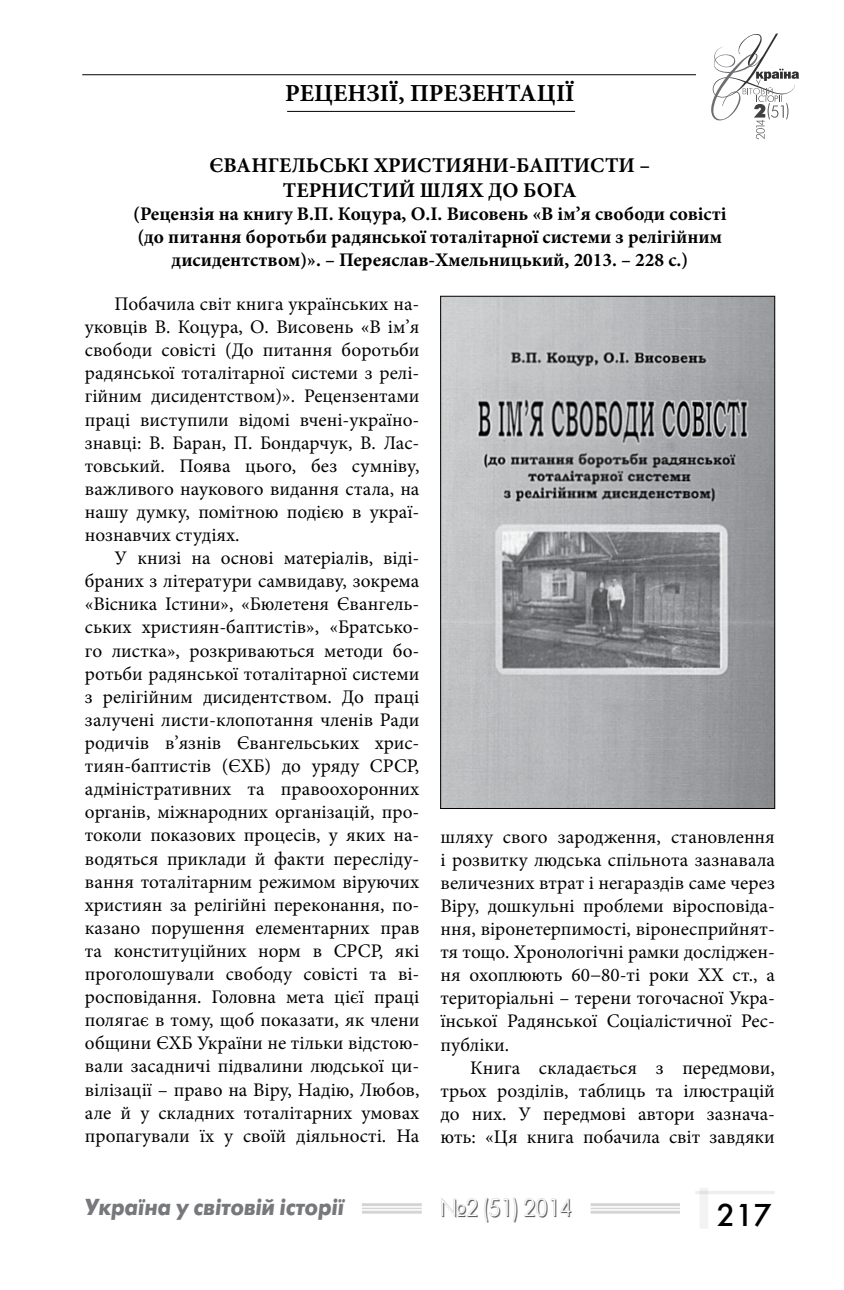
<style>
.page{position:relative;width:844px;height:1290px;background:#fff}
.page>*{position:absolute;margin:0;border:0;box-sizing:border-box;transform-origin:0 0}
.t1{font:31.5px "Futura Futuris";color:#000}
.t2{font:700 24.5px "Minion Pro";color:#000}
.t3{font:24.5px "Futura Futuris Shadow";color:#5f6062;scale:.93 1}
.t4{font:italic 700 23.1px "Futura Futuris";color:#77787b;scale:.91 1}
.t5{font:700 21px/25.2px "Minion Pro";color:#000;text-align:center}
.t6{font:19.25px/23.1px "Minion Pro";color:#000;text-align:justify}
.t7{font:700 19.25px/23.1px "Minion Pro";color:#000;text-align:center}
</style>
<div class="page">
<hr style="left:362px;top:1203px;width:59px;height:3px;background:#000">
<hr style="left:362px;top:1207px;width:59px;height:2px;background:#000">
<hr style="left:362px;top:1210px;width:59px;height:3px;background:#000">
<hr style="left:590px;top:1203px;width:89px;height:3px;background:#000">
<hr style="left:590px;top:1207px;width:89px;height:2px;background:#000">
<hr style="left:590px;top:1210px;width:89px;height:3px;background:#000">
<hr style="left:695px;top:1191px;width:79px;height:3px;background:#000">
<svg style="left:699px;top:1188px;width:9px;height:40px"></svg>
<hr style="left:82px;top:74px;width:692px;height:1px;background:#000">
<div style="left:696px;top:28px;width:129px;height:118px;background:#fff"></div>
<svg style="left:711px;top:34px;width:87px;height:105px"></svg>
<hr style="left:287px;top:111px;width:288px;height:1px;background:#000">
<img style="left:442px;top:298px;width:330px;height:509px">
<p class="t2" style="left:285px;top:76px;width:291px">РЕЦЕНЗІЇ, ПРЕЗЕНТАЦІЇ</p>
<p class="t5" style="left:209px;top:152px;width:442px">ЄВАНГЕЛЬСЬКІ ХРИСТИЯНИ-БАПТИСТИ –<br>ТЕРНИСТИЙ ШЛЯХ ДО БОГА</p>
<p class="t7" style="left:133px;top:202px;width:594px">(Рецензія на книгу В.П. Коцура, О.І. Висовень «В ім’я свободи совісті (до питання боротьби радянської тоталітарної системи з релігійним дисидентством)». – Переяслав-Хмельницький, 2013. – 228 с.)</p>
<p class="t6" style="left:85px;top:292px;width:336px;text-indent:30px">Побачила світ книга українських на&shy;уковців В. Коцура, О. Висовень «В ім’я свободи совісті (До питання боротьби радянської тоталітарної системи з релі&shy;гійним дисидентством)». Рецензентами праці виступили відомі вчені-україно&shy;знавці: В. Баран, П. Бондарчук, В. Лас&shy;товський. Поява цього, без сумніву, важливого наукового видання стала, на нашу думку, помітною подією в украї&shy;нознавчих студіях.</p>
<p class="t6" style="left:85px;top:546px;width:336px;text-indent:30px">У книзі на основі матеріалів, віді&shy;браних з літератури самвидаву, зокрема «Вісника Істини», «Бюлетеня Євангель&shy;ських християн-баптистів», «Братсько&shy;го листка», розкриваються методи бо&shy;ротьби радянської тоталітарної системи з релігійним дисидентством. До праці залучені листи-клопотання членів Ради родичів в’язнів Євангельських хрис&shy;тиян-баптистів (ЄХБ) до уряду СРСР, адміністративних та правоохоронних органів, міжнародних організацій, про&shy;токоли показових процесів, у яких на&shy;водяться приклади й факти пересліду&shy;вання тоталітарним режимом віруючих християн за релігійні переконання, по&shy;казано порушення елементарних прав та конституційних норм в СРСР, які проголошували свободу совісті та ві&shy;росповідання. Головна мета цієї праці полягає в тому, щоб показати, як члени общини ЄХБ України не тільки відстою&shy;вали засадничі підвалини людської ци&shy;вілізації – право на Віру, Надію, Любов, але й у складних тоталітарних умовах пропагували їх у своїй діяльності. На</p>
<p class="t6" style="left:440px;top:825px;width:336px">шляху свого зародження, становлення і розвитку людська спільнота зазнавала величезних втрат і негараздів саме через Віру, дошкульні проблеми віросповіда&shy;ння, віронетерпимості, віронесприйнят&shy;тя тощо. Хронологічні рамки досліджен&shy;ня охоплюють 60−80-ті роки XX ст., а територіальні – терени тогочасної Укра&shy;їнської Радянської Соціалістичної Рес&shy;публіки.</p>
<p class="t6" style="left:440px;top:1056px;width:336px;text-indent:30px">Книга складається з передмови, трьох розділів, таблиць та ілюстрацій до них. У передмові автори зазнача&shy;ють: «Ця книга побачила світ завдяки</p>
<p class="t4" style="left:84px;top:1193px;width:287px">Україна у світовій історії</p>
<p class="t3" style="left:439px;top:1194px;width:144px">№2 (51) 2014</p>
<h1 class="t1" style="left:716px;top:1195px;width:57px">217</h1>
</div>
